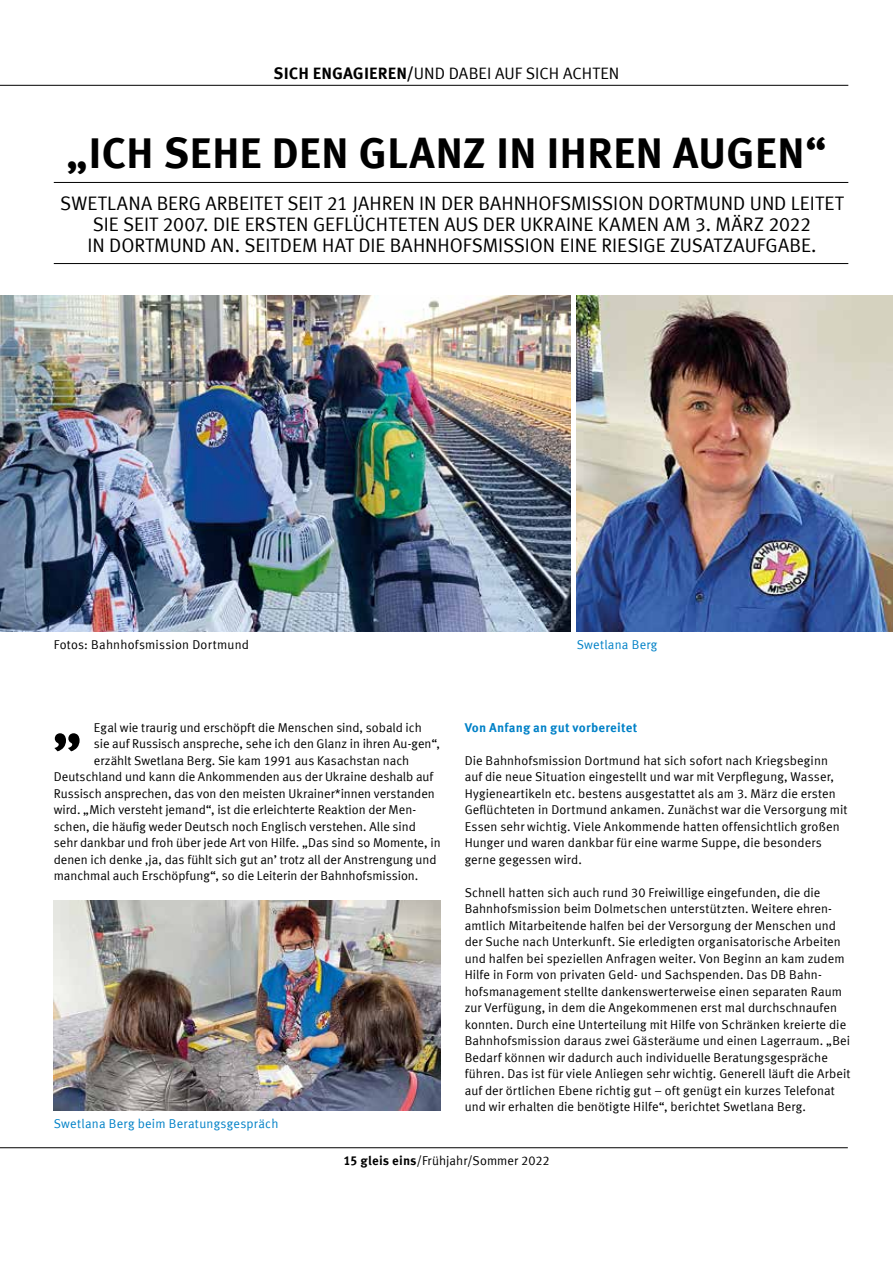
<style>
.page{position:relative;width:893px;height:1263px;background:#fff}
.page>*{position:absolute;margin:0;border:0;box-sizing:border-box;transform-origin:0 0}
.t1{font:700 60px "Meta Corr";color:#000}
.t2{font:700 43.2px "Meta Corr";letter-spacing:-.005em;color:#000}
.t3{font:19.5px/21px "Meta Corr";color:#000;text-align:center}
.t4{font:16.5px "Meta Corr";letter-spacing:.005em;color:#000}
.t5{font:12.75px/16.5px "Meta Corr";letter-spacing:.005em;color:#000}
.t6{font:12.75px "Meta Corr";letter-spacing:.02em;color:#0081c7}
.t7{font:700 12.75px "Meta Corr";letter-spacing:.01em;color:#0081c7}
.s1{font-weight:700}
</style>
<div class="page">
<hr style="left:0;top:85px;width:848px;height:1px;background:#000">
<hr style="left:0;top:1147px;width:848px;height:1px;background:#000">
<hr style="left:54px;top:182px;width:794px;height:1px;background:#000">
<hr style="left:54px;top:263px;width:794px;height:1px;background:#000">
<img style="left:0;top:295px;width:571px;height:336px">
<img style="left:577px;top:295px;width:316px;height:336px">
<img style="left:54px;top:900px;width:386px;height:211px">
<p class="t4" style="left:274px;top:64px;width:347px"><span class="s1">SICH ENGAGIEREN/</span>UND DABEI AUF SICH ACHTEN</p>
<h2 class="t2" style="left:66px;top:127px;width:762px">„ICH SEHE DEN GLANZ IN IHREN AUGEN“</h2>
<h3 class="t3" style="left:60px;top:192px;width:785px">SWETLANA BERG ARBEITET SEIT 21 JAHREN IN DER BAHNHOFSMISSION DORTMUND UND LEITET<br>SIE SEIT 2007. DIE ERSTEN GEFLÜCHTETEN AUS DER UKRAINE KAMEN AM 3. MÄRZ 2022<br>IN DORTMUND AN. SEITDEM HAT DIE BAHNHOFSMISSION EINE RIESIGE ZUSATZAUFGABE.</h3>
<p class="t5" style="left:54px;top:636px;width:197px">Fotos: Bahnhofsmission Dortmund</p>
<p class="t6" style="left:577px;top:637px;width:82px">Swetlana Berg</p>
<p class="t5" style="left:94px;top:719px;width:329px">Egal wie traurig und erschöpft die Menschen sind, sobald ich</p>
<p class="t5" style="left:94px;top:735px;width:348px">sie auf Russisch anspreche, sehe ich den Glanz in ihren Au-gen“,</p>
<p class="t5" style="left:94px;top:752px;width:317px">erzählt Swetlana Berg. Sie kam 1991 aus Kasachstan nach</p>
<p class="t5" style="left:54px;top:768px;width:381px">Deutschland und kann die Ankommenden aus der Ukraine deshalb auf</p>
<p class="t5" style="left:54px;top:785px;width:382px">Russisch ansprechen, das von den meisten Ukrainer*innen verstanden</p>
<p class="t5" style="left:54px;top:801px;width:364px">wird. „Mich versteht jemand“, ist die erleichterte Reaktion der Men-</p>
<p class="t5" style="left:54px;top:818px;width:364px">schen, die häufig weder Deutsch noch Englisch verstehen. Alle sind</p>
<p class="t5" style="left:54px;top:834px;width:388px">sehr dankbar und froh über jede Art von Hilfe. „Das sind so Momente, in</p>
<p class="t5" style="left:54px;top:851px;width:384px">denen ich denke ‚ja, das fühlt sich gut an’ trotz all der Anstrengung und</p>
<p class="t5" style="left:54px;top:867px;width:366px">manchmal auch Erschöpfung“, so die Leiterin der Bahnhofsmission.</p>
<h1 class="t1" style="left:52px;top:686px;width:32px">„</h1>
<p class="t6" style="left:54px;top:1116px;width:226px">Swetlana Berg beim Beratungsgespräch</p>
<p class="t7" style="left:465px;top:720px;width:174px">Von Anfang an gut vorbereitet</p>
<p class="t5" style="left:465px;top:752px;width:384px">Die Bahnhofsmission Dortmund hat sich sofort nach Kriegsbeginn auf die neue Situation eingestellt und war mit Verpflegung, Wasser, Hygieneartikeln etc. bestens ausgestattet als am 3. März die ersten Geflüchteten in Dortmund ankamen. Zunächst war die Versorgung mit Essen sehr wichtig. Viele Ankommende hatten offensichtlich großen Hunger und waren dankbar für eine warme Suppe, die besonders gerne gegessen wird.</p>
<p class="t5" style="left:465px;top:884px;width:387px">Schnell hatten sich auch rund 30 Freiwillige eingefunden, die die Bahnhofsmission beim Dolmetschen unterstützten. Weitere ehren&shy;amtlich Mitarbeitende halfen bei der Versorgung der Menschen und der Suche nach Unterkunft. Sie erledigten organisatorische Arbeiten und halfen bei speziellen Anfragen weiter. Von Beginn an kam zudem Hilfe in Form von privaten Geld- und Sachspenden. Das DB Bahn&shy;hofsmanagement stellte dankenswerterweise einen separaten Raum zur Verfügung, in dem die Angekommenen erst mal durchschnaufen konnten. Durch eine Unterteilung mit Hilfe von Schränken kreierte die Bahnhofsmission daraus zwei Gästeräume und einen Lagerraum. „Bei Bedarf können wir dadurch auch individuelle Beratungsgespräche führen. Das ist für viele Anliegen sehr wichtig. Generell läuft die Arbeit auf der örtlichen Ebene richtig gut – oft genügt ein kurzes Telefonat und wir erhalten die benötigte Hilfe“, berichtet Swetlana Berg.</p>
<p class="t5" style="left:343px;top:1152px;width:208px"><span class="s1">15 gleis eins</span>/Frühjahr/Sommer 2022</p>
</div>
